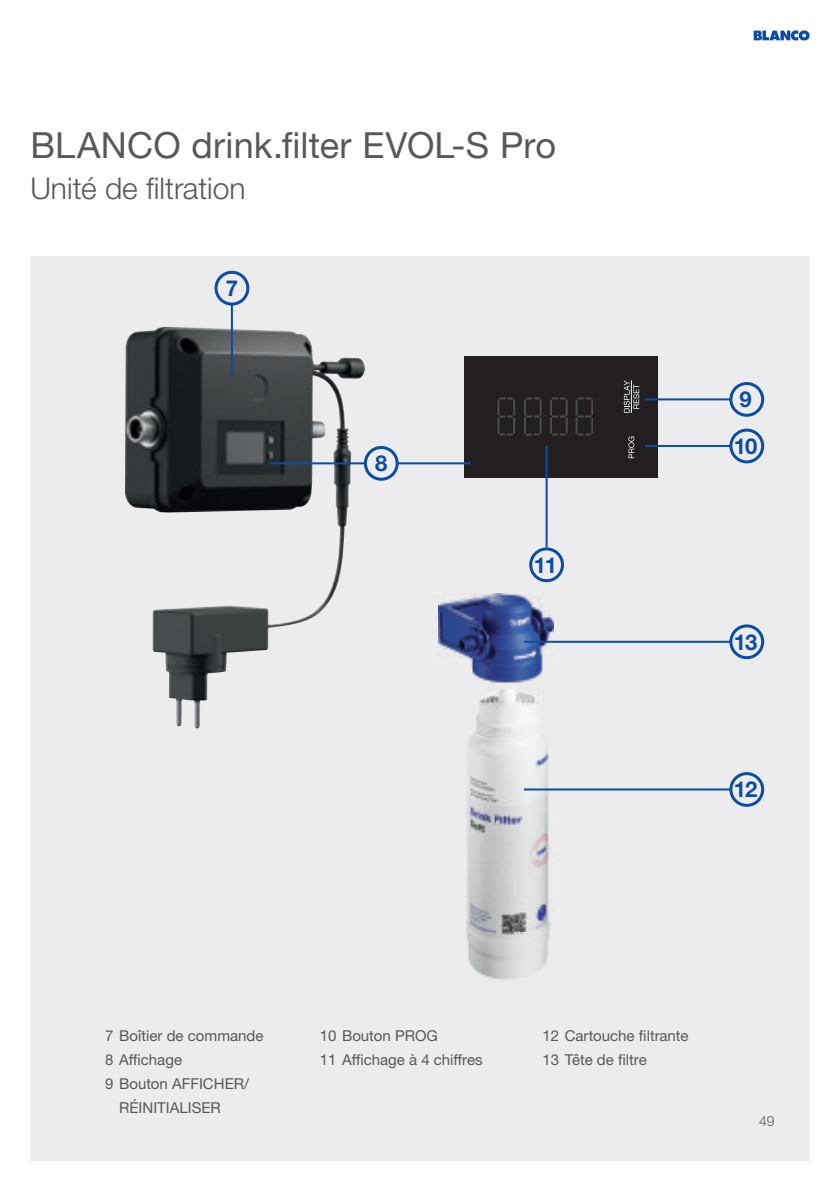
<style>
.page{position:relative;width:840px;height:1191px;background:#fff}
.page>*{position:absolute;margin:0;border:0;box-sizing:border-box;transform-origin:0 0}
.t1{font:36px "Helvetica Neue LTW1 G";letter-spacing:.005em;color:#57585a}
.t2{font:300 30px "Helvetica Neue LTW1 G";color:#57585a}
.t3{font:700 22px/46.6px "Helvetica Neue LTW1 G";letter-spacing:-.05em;color:#0d4da1}
.t4{font:15px/24px "Helvetica Neue LTW1 G";color:#57585a}
.t5{font:300 14px "Helvetica Neue LTW1 G";color:#57585a}
</style>
<div class="page">
<div style="left:30px;top:256px;width:779px;height:904px;background:#ececee"></div>
<div style="left:463px;top:356px;width:194px;height:121px;background:#231f20"></div>
<svg style="left:628px;top:436px;width:6px;height:22px"></svg>
<svg style="left:623px;top:380px;width:16px;height:33px"></svg>
<hr style="left:630px;top:380px;width:1px;height:33px;background:#fff">
<svg style="left:497px;top:397px;width:96px;height:38px"></svg>
<img style="left:125px;top:327px;width:226px;height:401px">
<hr style="left:231px;top:303px;width:2px;height:73px;background:#0d4da1">
<div style="left:214px;top:271px;width:35px;height:34px;border:3px solid #0d4da1;border-radius:50%"></div>
<div style="left:729px;top:382px;width:34px;height:35px;border:3px solid #0d4da1;border-radius:50%"></div>
<hr style="left:644px;top:398px;width:86px;height:2px;background:#0d4da1">
<div style="left:729px;top:428px;width:34px;height:35px;border:3px solid #0d4da1;border-radius:50%"></div>
<hr style="left:644px;top:445px;width:86px;height:2px;background:#0d4da1">
<div style="left:363px;top:446px;width:35px;height:35px;border:3px solid #0d4da1;border-radius:50%"></div>
<hr style="left:270px;top:462px;width:95px;height:2px;background:#0d4da1">
<hr style="left:397px;top:462px;width:73px;height:2px;background:#0d4da1">
<hr style="left:545px;top:446px;width:2px;height:101px;background:#0d4da1">
<div style="left:529px;top:547px;width:34px;height:35px;border:3px solid #0d4da1;border-radius:50%"></div>
<img style="left:438px;top:593px;width:115px;height:387px">
<div style="left:729px;top:624px;width:34px;height:35px;border:3px solid #0d4da1;border-radius:50%"></div>
<hr style="left:523px;top:641px;width:207px;height:2px;background:#0d4da1">
<div style="left:729px;top:772px;width:34px;height:35px;border:3px solid #0d4da1;border-radius:50%"></div>
<hr style="left:523px;top:788px;width:207px;height:2px;background:#0d4da1">
<svg style="left:753px;top:30px;width:56px;height:11px"></svg>
<h1 class="t1" style="left:30px;top:123px;width:527px">BLANCO drink.filter EVOL-S Pro</h1>
<h2 class="t2" style="left:30px;top:169px;width:216px">Unité de filtration</h2>
<h3 class="t3" style="left:226px;top:265px;width:14px">7</h3>
<h3 class="t3" style="left:375px;top:440px;width:14px">8</h3>
<h3 class="t3" style="left:533px;top:541px;width:25px">11</h3>
<h3 class="t3" style="left:733px;top:376px;width:25px">9<br>10</h3>
<h3 class="t3" style="left:733px;top:618px;width:25px">13</h3>
<h3 class="t3" style="left:733px;top:766px;width:25px">12</h3>
<p class="t4" style="left:105px;top:1023px;width:160px">7 Boîtier de commande</p>
<p class="t4" style="left:105px;top:1047px;width:78px">8 Affichage</p>
<p class="t4" style="left:105px;top:1071px;width:145px">9 Bouton AFFICHER/</p>
<p class="t4" style="left:119px;top:1095px;width:103px">RÉINITIALISER</p>
<p class="t4" style="left:319px;top:1023px;width:164px">10 Bouton PROG<br>11 Affichage à 4 chiffres</p>
<p class="t4" style="left:542px;top:1023px;width:147px">12 Cartouche filtrante<br>13 Tête de filtre</p>
<p class="t5" style="left:758px;top:1112px;width:17px">49</p>
</div>
